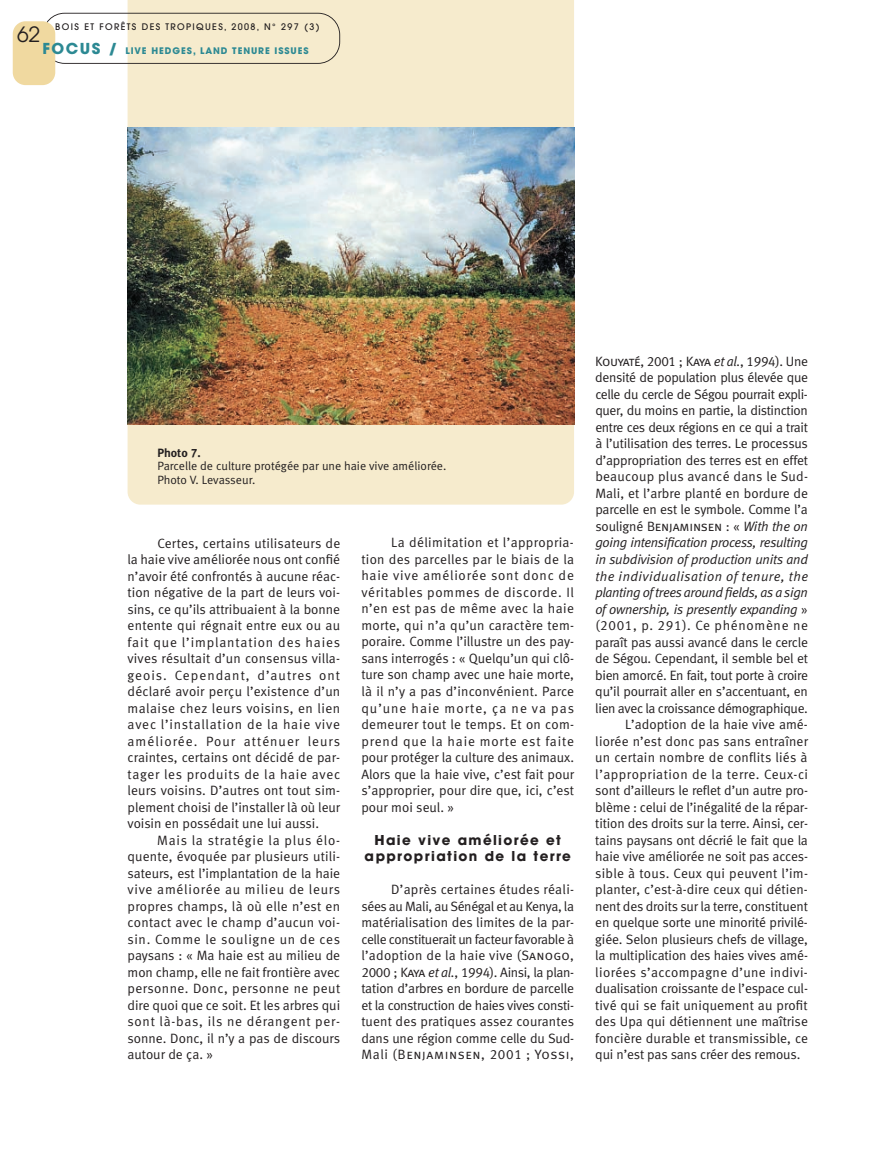
<style>
.page{position:relative;width:893px;height:1149px;background:#fff}
.page>*{position:absolute;margin:0;border:0;box-sizing:border-box;transform-origin:0 0}
.t1{font:21px "Avant Garde";color:#231f20}
.t2{font:13.5px/16.5px "Meta Normal LF";letter-spacing:-.01em;color:#231f20;text-align:justify}
.t3{font:italic 13.5px "Meta Normal LF";letter-spacing:-.02em;color:#231f20}
.t4{font:13.5px "Meta Normal LF";letter-spacing:.01em;color:#231f20}
.t5{font:13.5px "Meta Normal LF";letter-spacing:.02em;color:#231f20}
.t6{font:700 13.5px/16.6px "Avant Garde";letter-spacing:.1em;color:#231f20;text-align:center}
.t7{font:italic 13.5px "Meta Normal LF";letter-spacing:.035em;color:#231f20}
.t8{font:13.5px "Meta Normal LF";letter-spacing:.04em;color:#231f20}
.t9{font:13.5px "Meta Normal LF";letter-spacing:.015em;color:#231f20}
.t10{font:13.5px "Meta Normal LF";letter-spacing:.03em;color:#231f20}
.t11{font:13.5px "Meta Normal LF Caps";letter-spacing:.05em;color:#231f20}
.t12{font:13.5px "Meta Normal LF";letter-spacing:.05em;color:#231f20}
.t13{font:12px/13.5px "Meta Normal LF";color:#231f20}
.t14{font:12px "Meta Bold LF";color:#231f20}
.t15{font:500 9px "Avant Garde";letter-spacing:.15em;color:#231f20}
.t16{font:700 9px "Avant Garde";letter-spacing:.1em;color:#2c8993}
.s1{font-size:15px}
.s2{font-family:"Meta Normal LF Caps"}
.s3{font-style:italic}
.s4{font-family:"Meta Normal LF"}
.s5{font-style:normal}
</style>
<div class="page">
<div style="left:128px;top:0;width:446px;height:504px;background:#f6ebcd"></div>
<svg style="left:46px;top:13px;width:294px;height:51px"></svg>
<div style="left:13px;top:21px;width:42px;height:64px;background:#f0d9a0;border-radius:13px"></div>
<img style="left:128px;top:128px;width:446px;height:296px">
<h1 class="t1" style="left:17px;top:26px;width:25px">62</h1>
<p class="t15" style="left:55px;top:23px;width:266px">BOIS ET FORÊTS DES TROPIQUES, 2008, N° 297 (3)</p>
<p class="t16" style="left:43px;top:47px;width:268px"><span class="s1">FOCUS /</span> LIVE HEDGES, LAND TENURE ISSUES</p>
<p class="t14" style="left:157px;top:448px;width:45px">Photo 7.</p>
<p class="t13" style="left:157px;top:460px;width:291px">Parcelle de culture protégée par une haie vive améliorée.<br>Photo V. Levasseur.</p>
<p class="t2" style="left:128px;top:535px;width:214px;text-indent:30px">Certes, certains utilisateurs de la haie vive améliorée nous ont confié n’avoir été confrontés à aucune réac&shy;tion négative de la part de leurs voi&shy;sins, ce qu’ils attribuaient à la bonne entente qui régnait entre eux ou au fait que l’implantation des haies vives résultait d’un consensus villa&shy;geois. Cependant, d’autres ont déclaré avoir perçu l’existence d’un malaise chez leurs voisins, en lien avec l’installation de la haie vive améliorée. Pour atténuer leurs craintes, certains ont décidé de par&shy;tager les produits de la haie avec leurs voisins. D’autres ont tout sim&shy;plement choisi de l’installer là où leur voisin en possédait une lui aussi.</p>
<p class="t2" style="left:128px;top:832px;width:214px;text-indent:30px">Mais la stratégie la plus élo&shy;quente, évoquée par plusieurs utili&shy;sateurs, est l’implantation de la haie vive améliorée au milieu de leurs propres champs, là où elle n’est en contact avec le champ d’aucun voi&shy;sin. Comme le souligne un de ces paysans : « Ma haie est au milieu de mon champ, elle ne fait frontière avec personne. Donc, personne ne peut dire quoi que ce soit. Et les arbres qui sont là-bas, ils ne dérangent per&shy;sonne. Donc, il n’y a pas de discours autour de ça. »</p>
<p class="t2" style="left:361px;top:535px;width:214px;text-indent:30px">La délimitation et l’appropria&shy;tion des parcelles par le biais de la haie vive améliorée sont donc de véritables pommes de discorde. Il n’en est pas de même avec la haie morte, qui n’a qu’un caractère tem&shy;poraire. Comme l’illustre un des pay&shy;sans interrogés : « Quelqu’un qui clô&shy;ture son champ avec une haie morte, là il n’y a pas d’inconvénient. Parce qu’une haie morte, ça ne va pas demeurer tout le temps. Et on com&shy;prend que la haie morte est faite pour protéger la culture des animaux.<br>Alors que la haie vive, c’est fait pour s’approprier, pour dire que, ici, c’est pour moi seul. »</p>
<p class="t6" style="left:365px;top:832px;width:208px">Haie vive améliorée et appropriation de la terre</p>
<p class="t2" style="left:361px;top:882px;width:214px;text-indent:30px">D’après certaines études réali&shy;sées au Mali, au Sénégal et au Kenya, la matérialisation des limites de la par&shy;celle constituerait un facteur favorable à l’adoption de la haie vive (S<span class="s2">anogo</span>, 2000 ; K<span class="s2">aya</span> <span class="s3">et al.</span>, 1994). Ainsi, la plan&shy;tation d’arbres en bordure de parcelle et la construction de haies vives consti&shy;tuent des pratiques assez courantes dans une région comme celle du Sud-</p>
<p class="t11" style="left:361px;top:1049px;width:214px"><span class="s4">Mali (</span>Benjaminsen, 2001 ; Yossi,</p>
<p class="t2" style="left:595px;top:354px;width:214px"><span class="s2">Kouyaté</span>, 2001 ; <span class="s2">Kaya</span> <span class="s3">et al.</span>, 1994). Une</p>
<p class="t2" style="left:595px;top:370px;width:214px">densité de population plus élevée que</p>
<p class="t2" style="left:595px;top:387px;width:214px">celle du cercle de Ségou pourrait expli-</p>
<p class="t2" style="left:595px;top:403px;width:214px">quer, du moins en partie, la distinction</p>
<p class="t2" style="left:595px;top:420px;width:214px">entre ces deux régions en ce qui a trait</p>
<p class="t2" style="left:595px;top:436px;width:214px">à l’utilisation des terres. Le processus</p>
<p class="t2" style="left:595px;top:453px;width:214px">d’appropriation des terres est en effet</p>
<p class="t5" style="left:595px;top:472px;width:214px">beaucoup plus avancé dans le Sud-</p>
<p class="t4" style="left:595px;top:488px;width:214px">Mali, et l’arbre planté en bordure de</p>
<p class="t2" style="left:595px;top:502px;width:214px">parcelle en est le symbole. Comme l’a</p>
<p class="t2" style="left:595px;top:519px;width:214px">souligné B<span class="s2">enjaminsen</span> : « <span class="s3">With the on</span></p>
<p class="t3" style="left:595px;top:538px;width:214px">going intensification process, resulting</p>
<p class="t3" style="left:595px;top:554px;width:214px">in subdivision of production units and</p>
<p class="t7" style="left:595px;top:571px;width:214px">the individualisation of tenure, the</p>
<p class="t3" style="left:595px;top:587px;width:214px">planting of trees around fields, as a sign</p>
<p class="t3" style="left:595px;top:604px;width:214px">of ownership, is presently expanding <span class="s5">»</span></p>
<p class="t12" style="left:595px;top:620px;width:214px">(2001, p. 291). Ce phénomène ne</p>
<p class="t2" style="left:595px;top:634px;width:214px">paraît pas aussi avancé dans le cercle</p>
<p class="t2" style="left:595px;top:651px;width:214px">de Ségou. Cependant, il semble bel et</p>
<p class="t2" style="left:595px;top:667px;width:214px">bien amorcé. En fait, tout porte à croire</p>
<p class="t2" style="left:595px;top:684px;width:214px">qu’il pourrait aller en s’accentuant, en</p>
<p class="t2" style="left:595px;top:700px;width:214px">lien avec la croissance démographique.</p>
<p class="t2" style="left:625px;top:717px;width:184px">L’adoption de la haie vive amé-</p>
<p class="t9" style="left:595px;top:736px;width:214px">liorée n’est donc pas sans entraîner</p>
<p class="t5" style="left:595px;top:752px;width:214px">un certain nombre de conflits liés à</p>
<p class="t8" style="left:595px;top:769px;width:214px">l’appropriation de la terre. Ceux-ci</p>
<p class="t2" style="left:595px;top:783px;width:214px">sont d’ailleurs le reflet d’un autre pro-</p>
<p class="t2" style="left:595px;top:799px;width:214px">blème : celui de l’inégalité de la répar-</p>
<p class="t2" style="left:595px;top:816px;width:214px">tition des droits sur la terre. Ainsi, cer-</p>
<p class="t2" style="left:595px;top:832px;width:214px">tains paysans ont décrié le fait que la</p>
<p class="t2" style="left:595px;top:849px;width:214px">haie vive améliorée ne soit pas acces-</p>
<p class="t5" style="left:595px;top:868px;width:214px">sible à tous. Ceux qui peuvent l’im-</p>
<p class="t4" style="left:595px;top:884px;width:214px">planter, c’est-à-dire ceux qui détien-</p>
<p class="t2" style="left:595px;top:898px;width:214px">nent des droits sur la terre, constituent</p>
<p class="t2" style="left:595px;top:915px;width:214px">en quelque sorte une minorité privilé-</p>
<p class="t2" style="left:595px;top:931px;width:214px">giée. Selon plusieurs chefs de village,</p>
<p class="t2" style="left:595px;top:948px;width:214px">la multiplication des haies vives amé-</p>
<p class="t10" style="left:595px;top:967px;width:214px">liorées s’accompagne d’une indivi-</p>
<p class="t2" style="left:595px;top:981px;width:214px">dualisation croissante de l’espace cul-</p>
<p class="t4" style="left:595px;top:1000px;width:214px">tivé qui se fait uniquement au profit</p>
<p class="t2" style="left:595px;top:1014px;width:214px">des Upa qui détiennent une maîtrise</p>
<p class="t2" style="left:595px;top:1030px;width:214px">foncière durable et transmissible, ce</p>
<p class="t2" style="left:595px;top:1047px;width:207px">qui n’est pas sans créer des remous.</p>
</div>
